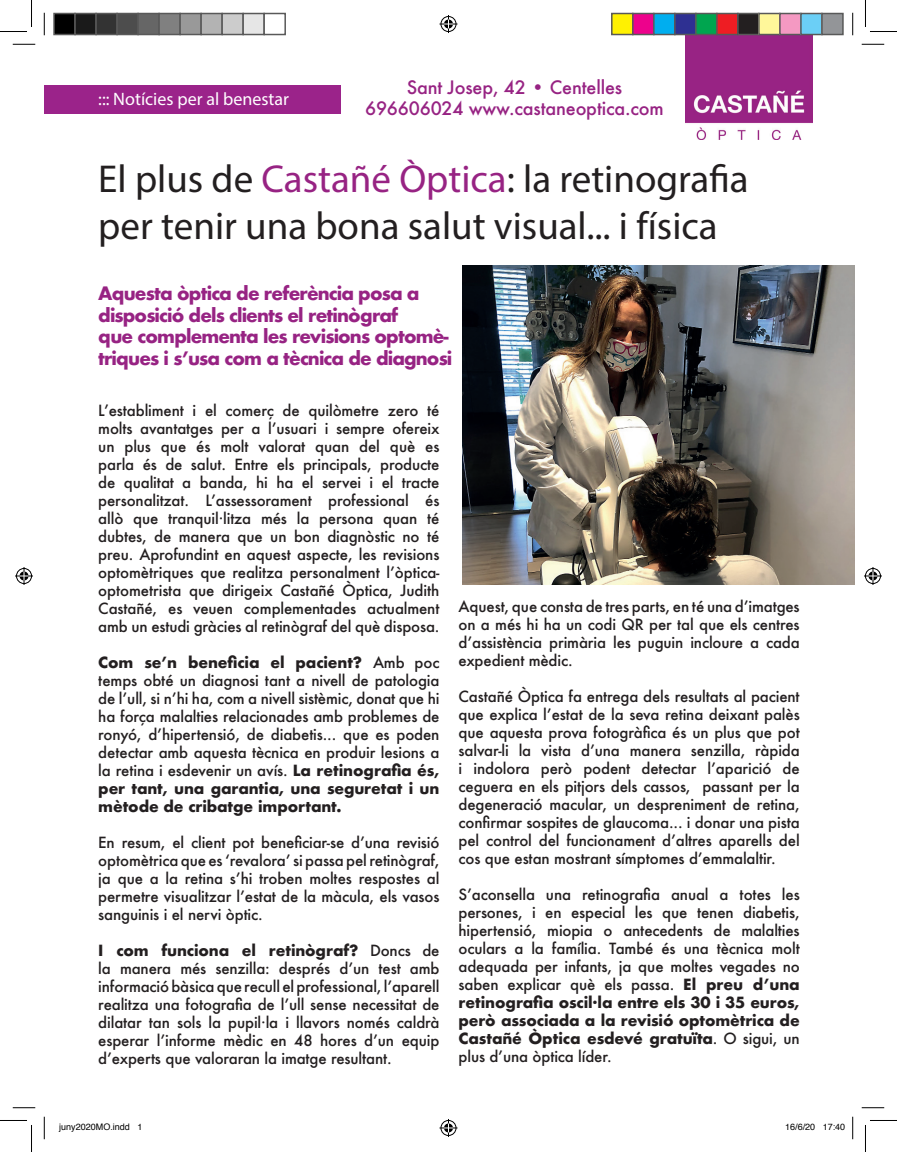
<style>
.page{position:relative;width:897px;height:1152px;background:#fff}
.page>*{position:absolute;margin:0;border:0;box-sizing:border-box;transform-origin:0 0}
.t1{font:39px/46.8px "Myriad Pro";color:#231f20}
.t2{font:700 18px/21.6px "Futura";letter-spacing:-.05em;color:#972383}
.t3{font:500 18px/21.6px "Futura";letter-spacing:-.01em;color:#972383;text-align:center}
.t4{font:18px "Myriad Pro";color:#fff}
.t5{font:500 15px/18px "Futura";letter-spacing:-.01em;color:#231f20;text-align:justify}
.t6{font:9px "Helvetica";color:#000}
.s1{color:#972383}
.s2{font-weight:700}
</style>
<div class="page">
<div style="left:44px;top:85px;width:296px;height:29px;background:#9b238a"></div>
<img style="left:685px;top:35px;width:127px;height:105px">
<img style="left:463px;top:265px;width:391px;height:319px">
<svg style="left:13px;top:44px;width:22px;height:1px"></svg>
<svg style="left:861px;top:44px;width:23px;height:1px"></svg>
<svg style="left:13px;top:1107px;width:22px;height:1px"></svg>
<svg style="left:861px;top:1107px;width:23px;height:1px"></svg>
<svg style="left:44px;top:13px;width:1px;height:22px"></svg>
<svg style="left:44px;top:1116px;width:1px;height:23px"></svg>
<svg style="left:852px;top:13px;width:1px;height:22px"></svg>
<svg style="left:852px;top:1116px;width:1px;height:23px"></svg>
<svg style="left:0;top:0;width:32px;height:32px"></svg>
<svg style="left:0;top:1120px;width:32px;height:32px"></svg>
<svg style="left:865px;top:0;width:31px;height:32px"></svg>
<svg style="left:865px;top:1120px;width:31px;height:32px"></svg>
<svg style="left:439px;top:15px;width:18px;height:18px"></svg>
<svg style="left:439px;top:1119px;width:18px;height:17px"></svg>
<svg style="left:15px;top:567px;width:18px;height:18px"></svg>
<svg style="left:864px;top:567px;width:17px;height:18px"></svg>
<div style="left:54px;top:14px;width:21px;height:21px;background:#000"></div>
<div style="left:53px;top:13px;width:23px;height:22px;border:2px solid #595959"></div>
<div style="left:75px;top:14px;width:21px;height:21px;background:#1a1a1a"></div>
<div style="left:74px;top:13px;width:23px;height:22px;border:2px solid #595959"></div>
<div style="left:96px;top:14px;width:21px;height:21px;background:#333"></div>
<div style="left:95px;top:13px;width:23px;height:22px;border:2px solid #595959"></div>
<div style="left:117px;top:14px;width:21px;height:21px;background:#4d4d4d"></div>
<div style="left:116px;top:13px;width:23px;height:22px;border:2px solid #595959"></div>
<div style="left:138px;top:14px;width:21px;height:21px;background:#666"></div>
<div style="left:137px;top:13px;width:23px;height:22px;border:2px solid #595959"></div>
<div style="left:159px;top:14px;width:21px;height:21px;background:#808080"></div>
<div style="left:158px;top:13px;width:23px;height:22px;border:2px solid #595959"></div>
<div style="left:180px;top:14px;width:21px;height:21px;background:#999"></div>
<div style="left:179px;top:13px;width:23px;height:22px;border:2px solid #595959"></div>
<div style="left:201px;top:14px;width:21px;height:21px;background:#b3b3b3"></div>
<div style="left:200px;top:13px;width:23px;height:22px;border:2px solid #595959"></div>
<div style="left:222px;top:14px;width:21px;height:21px;background:#ccc"></div>
<div style="left:221px;top:13px;width:23px;height:22px;border:2px solid #595959"></div>
<div style="left:243px;top:14px;width:21px;height:21px;background:#e6e6e6"></div>
<div style="left:242px;top:13px;width:23px;height:22px;border:2px solid #595959"></div>
<div style="left:263px;top:13px;width:23px;height:22px;border:2px solid #595959"></div>
<div style="left:611px;top:14px;width:21px;height:21px;background:#fff101"></div>
<div style="left:611px;top:13px;width:22px;height:22px;border:2px solid #595959"></div>
<div style="left:632px;top:14px;width:21px;height:21px;background:#ed028c"></div>
<div style="left:632px;top:13px;width:22px;height:22px;border:2px solid #595959"></div>
<div style="left:653px;top:14px;width:21px;height:21px;background:#00aeef"></div>
<div style="left:653px;top:13px;width:22px;height:22px;border:2px solid #595959"></div>
<div style="left:674px;top:14px;width:21px;height:21px;background:#2e3092"></div>
<div style="left:674px;top:13px;width:22px;height:22px;border:2px solid #595959"></div>
<div style="left:695px;top:14px;width:21px;height:21px;background:#00a54f"></div>
<div style="left:695px;top:13px;width:22px;height:22px;border:2px solid #595959"></div>
<div style="left:716px;top:14px;width:21px;height:21px;background:#ee1d23"></div>
<div style="left:716px;top:13px;width:22px;height:22px;border:2px solid #595959"></div>
<div style="left:737px;top:14px;width:21px;height:21px;background:#231f20"></div>
<div style="left:737px;top:13px;width:22px;height:22px;border:2px solid #595959"></div>
<div style="left:758px;top:14px;width:21px;height:21px;background:#fff79a"></div>
<div style="left:758px;top:13px;width:22px;height:22px;border:2px solid #595959"></div>
<div style="left:779px;top:14px;width:21px;height:21px;background:#f499c2"></div>
<div style="left:779px;top:13px;width:22px;height:22px;border:2px solid #595959"></div>
<div style="left:800px;top:14px;width:21px;height:21px;background:#6bcff6"></div>
<div style="left:800px;top:13px;width:22px;height:22px;border:2px solid #595959"></div>
<div style="left:821px;top:14px;width:21px;height:21px;background:#939598"></div>
<div style="left:821px;top:13px;width:22px;height:22px;border:2px solid #595959"></div>
<p class="t4" style="left:98px;top:87px;width:192px">::: Notícies per al benestar</p>
<p class="t3" style="left:365px;top:76px;width:300px">Sant Josep, 42 • Centelles<br>696606024 www.castaneoptica.com</p>
<h1 class="t1" style="left:98px;top:155px;width:651px">El plus de <span class="s1">Castañé Òptica</span>: la retinografia per tenir una bona salut visual... i física</h1>
<p class="t2" style="left:98px;top:283px;width:355px">Aquesta òptica de referència posa a disposició dels clients el retinògraf<br>que complementa les revisions optomè&shy;triques i s’usa com a tècnica de diagnosi</p>
<p class="t5" style="left:98px;top:401px;width:342px">L’establiment i el comerç de quilòmetre zero té molts avantatges per a l’usuari i sempre ofereix un plus que és molt valorat quan del què es parla és de salut. Entre els principals, producte de qualitat a banda, hi ha el servei i el tracte personalitzat. L’assessorament professional és allò que tranquil·litza més la persona quan té dubtes, de manera que un bon diagnòstic no té preu. Aprofundint en aquest aspecte, les revisions optomètriques que realitza personalment l’òptica&shy;optometrista que dirigeix Castañé Òptica, Judith Castañé, es veuen complementades actualment amb un estudi gràcies al retinògraf del què disposa.</p>
<p class="t5" style="left:98px;top:653px;width:342px"><span class="s2">Com se’n beneficia el pacient?</span> Amb poc temps obté un diagnosi tant a nivell de patologia de l’ull, si n’hi ha, com a nivell sistèmic, donat que hi ha força malalties relacionades amb problemes de ronyó, d’hipertensió, de diabetis... que es poden detectar amb aquesta tècnica en produir lesions a la retina i esdevenir un avís. <span class="s2">La retinografia és, per tant, una garantia, una seguretat i un mètode de cribatge important.</span></p>
<p class="t5" style="left:98px;top:833px;width:342px">En resum, el client pot beneficiar-se d’una revisió optomètrica que es ‘revalora’ si passa pel retinògraf, ja que a la retina s’hi troben moltes respostes al permetre visualitzar l’estat de la màcula, els vasos sanguinis i el nervi òptic.</p>
<p class="t5" style="left:98px;top:941px;width:343px"><span class="s2">I com funciona el retinògraf?</span> Doncs de la manera més senzilla: després d’un test amb informació bàsica que recull el professional, l’aparell realitza una fotografia de l’ull sense necessitat de dilatar tan sols la pupil·la i llavors només caldrà esperar l’informe mèdic en 48 hores d’un equip d’experts que valoraran la imatge resultant.</p>
<p class="t5" style="left:458px;top:597px;width:343px">Aquest, que consta de tres parts, en té una d’imatges on a més hi ha un codi QR per tal que els centres d’assistència primària les puguin incloure a cada expedient mèdic.</p>
<p class="t5" style="left:458px;top:687px;width:343px">Castañé Òptica fa entrega dels resultats al pacient que explica l’estat de la seva retina deixant palès que aquesta prova fotogràfica és un plus que pot salvar-li la vista d’una manera senzilla, ràpida i indolora però podent detectar l’aparició de ceguera en els pitjors dels cassos, passant per la degeneració macular, un despreniment de retina, confirmar sospites de glaucoma... i donar una pista pel control del funcionament d’altres aparells del cos que estan mostrant símptomes d’emmalaltir.</p>
<p class="t5" style="left:458px;top:885px;width:342px">S’aconsella una retinografia anual a totes les persones, i en especial les que tenen diabetis, hipertensió, miopia o antecedents de malalties oculars a la família. També és una tècnica molt adequada per infants, ja que moltes vegades no saben explicar què els passa. <span class="s2">El preu d’una retinografia oscil·la entre els 30 i 35 euros, però associada a la revisió optomètrica de Castañé Òptica esdevé gratuïta</span>. O sigui, un plus d’una òptica líder.</p>
<p class="t6" style="left:59px;top:1120px;width:85px">juny2020MO.indd 1</p>
<p class="t6" style="left:785px;top:1120px;width:62px">16/6/20 17:40</p>
</div>
